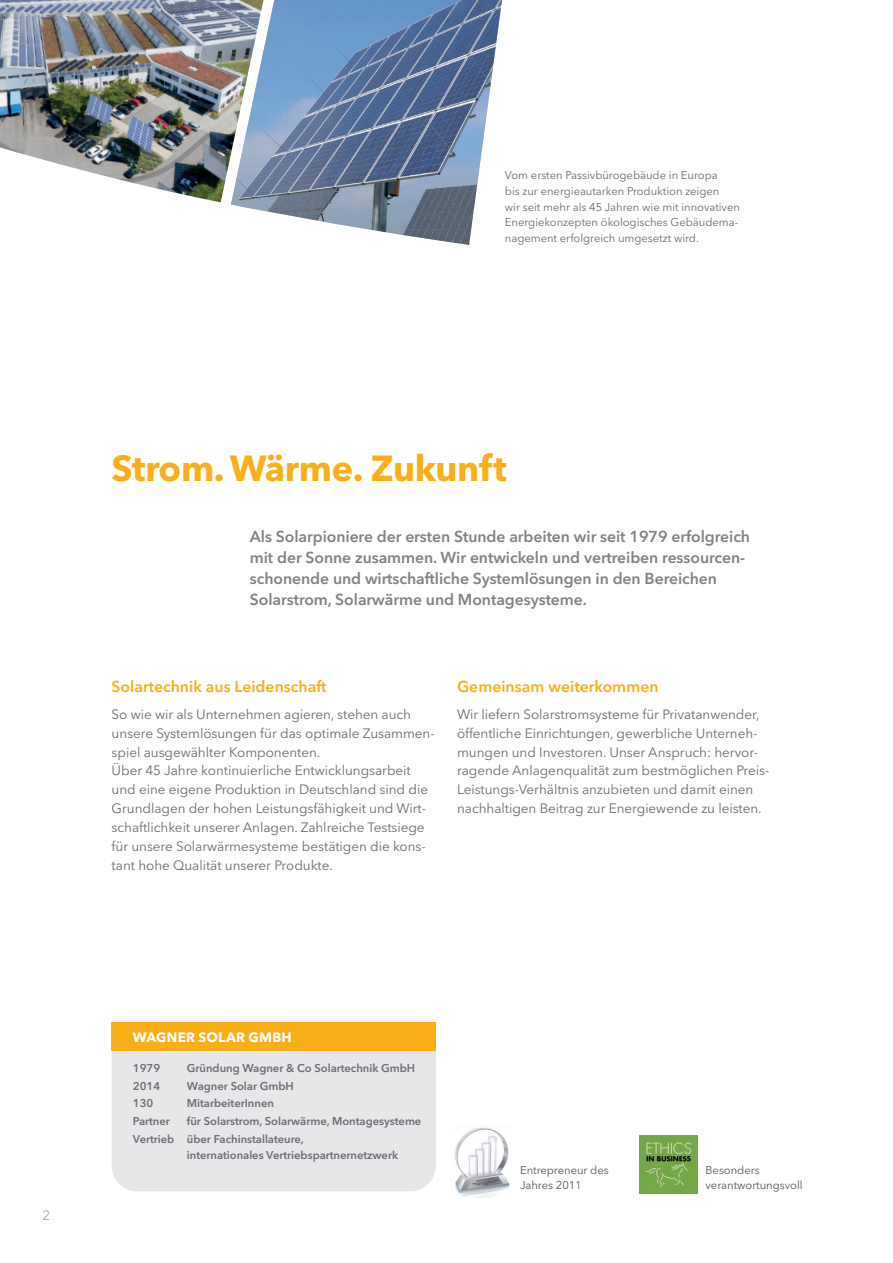
<style>
.page{position:relative;width:893px;height:1263px;background:#fff}
.page>*{position:absolute;margin:0;border:0;box-sizing:border-box;transform-origin:0 0}
.t1{font:700 36px "Avenir Next LT Pro";letter-spacing:-.01em;color:#faaf18}
.t2{font:600 15.75px/21px "Avenir Next LT Pro";letter-spacing:-.005em;color:#808285}
.t3{font:600 15.75px "Avenir Next LT Pro";color:#faaf18}
.t4{font:13.5px/18.9px "Avenir Next LT Pro";letter-spacing:-.005em;color:#6c6d70}
.t5{font:700 13.5px "Avenir Next LT Pro";letter-spacing:.02em;color:#fff}
.t6{font:13.5px "Avenir Next LT Pro";color:#a8a9ad}
.t7{font:600 11.25px/17.9px "Avenir Next LT Pro";letter-spacing:-.005em;color:#6c6d70}
.t8{font:11.25px/15.8px "Avenir Next LT Pro";letter-spacing:-.005em;color:#6c6d70}
.t9{font:11.25px/15.8px "Avenir Next LT Pro";letter-spacing:-.005em;color:#57585a}
.s1{color:#6c6d70}
</style>
<div class="page">
<div style="left:112px;top:1022px;width:324px;height:169px;background:#e6e7e9;border-radius:26px"></div>
<div style="left:112px;top:1022px;width:324px;height:28px;background:#faaf18"></div>
<img style="left:0;top:0;width:231px;height:202px">
<img style="left:231px;top:0;width:271px;height:245px">
<img style="left:640px;top:1136px;width:57px;height:57px">
<img style="left:455px;top:1127px;width:55px;height:71px">
<p class="t8" style="left:505px;top:167px;width:237px">Vom ersten Passivbürogebäude in Europa<br>bis zur energieautarken Produktion zeigen<br>wir seit mehr als 45 Jahren wie mit innovativen Energiekonzepten ökologisches Gebäudema&shy;nagement erfolgreich umgesetzt wird.</p>
<h1 class="t1" style="left:112px;top:447px;width:397px">Strom. Wärme. Zukunft</h1>
<p class="t2" style="left:250px;top:525px;width:502px">Als Solarpioniere der ersten Stunde arbeiten wir seit 1979 erfolgreich mit der Sonne zusammen. Wir entwickeln und vertreiben ressourcen&shy;schonende und wirtschaftliche Systemlösungen in den Bereichen Solarstrom, Solarwärme und Montagesysteme.</p>
<p class="t3" style="left:112px;top:677px;width:216px">Solartechnik aus Leidenschaft</p>
<p class="t4" style="left:112px;top:704px;width:325px">So wie wir als Unternehmen agieren, stehen auch unsere Systemlösungen für das optimale Zusammen&shy;spiel ausgewählter Komponenten.<br>Über 45 Jahre kontinuierliche Entwicklungsarbeit und eine eigene Produktion in Deutschland sind die Grundlagen der hohen Leistungsfähigkeit und Wirt&shy;schaftlichkeit unserer Anlagen. Zahlreiche Testsiege für unsere Solarwärmesysteme bestätigen die kons&shy;tant hohe Qualität unserer Produkte.</p>
<p class="t3" style="left:457px;top:677px;width:203px">Gemeinsam weiterkommen</p>
<p class="t4" style="left:457px;top:704px;width:314px">Wir liefern Solarstromsysteme für Privatanwender, öffentliche Einrichtungen, gewerbliche Unterneh&shy;mungen und Investoren. Unser Anspruch: hervor&shy;ragende Anlagenqualität zum bestmöglichen Preis-Leistungs-Verhältnis anzubieten und damit einen nachhaltigen Beitrag zur Energiewende zu leisten.</p>
<p class="t6" style="left:43px;top:1208px;width:9px">2</p>
<p class="t5" style="left:133px;top:1029px;width:160px">WAGNER SOLAR GMBH</p>
<p class="t7" style="left:133px;top:1059px;width:29px">1979</p>
<p class="t7" style="left:187px;top:1059px;width:230px">Gründung Wagner &amp; Co Solartechnik GmbH</p>
<p class="t7" style="left:133px;top:1076px;width:29px">2014</p>
<p class="t7" style="left:187px;top:1076px;width:108px">Wagner Solar GmbH</p>
<p class="t7" style="left:133px;top:1094px;width:22px">130</p>
<p class="t7" style="left:187px;top:1094px;width:89px">MitarbeiterInnen</p>
<p class="t7" style="left:133px;top:1112px;width:39px">Partner</p>
<p class="t7" style="left:133px;top:1112px;width:290px;text-indent:54px">für Solarstrom, Solarwärme, Montagesysteme<br>Vertrieb über Fachinstallateure,</p>
<p class="t7" style="left:187px;top:1146px;width:213px">internationales Vertriebspartnernetzwerk</p>
<p class="t9" style="left:520px;top:1162px;width:90px">Entrepreneur des<br>Jahres 201<span class="s1">1</span></p>
<p class="t9" style="left:705px;top:1162px;width:99px">Besonders verantwortungsvoll</p>
</div>
